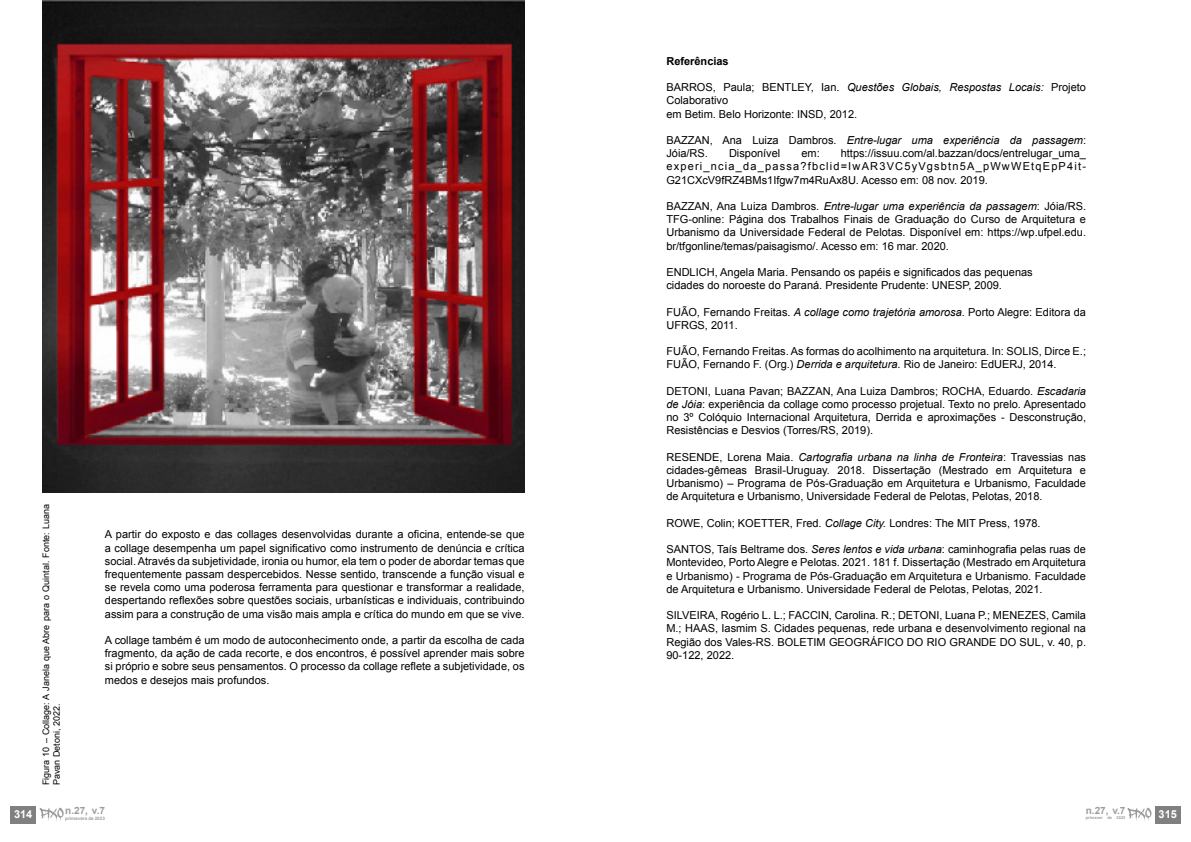
<style>
.page{position:relative;width:1191px;height:842px;background:#fff}
.page>*{position:absolute;margin:0;border:0;box-sizing:border-box;transform-origin:0 0}
.t1{font:11px/13.2px "Arial";color:#000;text-align:justify}
.t2{font:italic 11px/13.2px "Arial";color:#000}
.t3{font:700 11px "Arial";color:#000}
.t4{font:700 11px "Arial";color:#fff}
.t5{font:700 10px "Arial";color:#9d9d9c}
.t6{font:9px/10.8px "Arial";color:#000}
.t7{font:700 4.6px "Arial";color:#9d9d9c}
.t8{font:700 4px "Arial";color:#9d9d9c}
.s1{font-style:italic}
.s2{font-style:normal}
</style>
<div class="page">
<img style="left:43px;top:0;width:481px;height:492px">
<div style="left:11px;top:806px;width:25px;height:17px;background:#808080"></div>
<svg style="left:40px;top:808px;width:24px;height:13px"></svg>
<div style="left:1155px;top:806px;width:25px;height:17px;background:#808080"></div>
<svg style="left:1127px;top:808px;width:24px;height:13px"></svg>
<p class="t6" style="left:41px;top:785px;width:283px;rotate:-90deg">Figura 10 – Collage: A Janela que Abre para o Quintal. Fonte: Luana<br>Pavan Detoni, 2022.</p>
<p class="t1" style="left:105px;top:528px;width:421px">A partir do exposto e das collages desenvolvidas durante a oficina, entende-se que a collage desempenha um papel significativo como instrumento de denúncia e crítica social. Através da subjetividade, ironia ou humor, ela tem o poder de abordar temas que frequentemente passam despercebidos. Nesse sentido, transcende a função visual e se revela como uma poderosa ferramenta para questionar e transformar a realidade, despertando reflexões sobre questões sociais, urbanísticas e individuais, contribuindo assim para a construção de uma visão mais ampla e crítica do mundo em que se vive.</p>
<p class="t1" style="left:105px;top:634px;width:421px">A collage também é um modo de autoconhecimento onde, a partir da escolha de cada fragmento, da ação de cada recorte, e dos encontros, é possível aprender mais sobre si próprio e sobre seus pensamentos. O processo da collage reflete a subjetividade, os medos e desejos mais profundos.</p>
<p class="t4" style="left:14px;top:807px;width:20px">314</p>
<p class="t5" style="left:65px;top:804px;width:41px">n.27, v.7</p>
<p class="t7" style="left:65px;top:815px;width:41px">primavera de 2023</p>
<p class="t3" style="left:666px;top:54px;width:64px">Referências</p>
<p class="t1" style="left:666px;top:81px;width:421px;text-align:left">BARROS, Paula; BENTLEY, Ian. <span class="s1">Questões Globais, Respostas Locais:</span> Projeto<br>Colaborativo<br>em Betim. Belo Horizonte: INSD, 2012.</p>
<p class="t2" style="left:666px;top:134px;width:421px"><span class="s2">BAZZAN, Ana Luiza Dambros.</span> Entre-lugar uma experiência da passagem<span class="s2">:<br>Jóia/RS.</span></p>
<p class="t1" style="left:666px;top:147px;width:421px;text-indent:174px">https://issuu.com/al.bazzan/docs/entrelugar_uma_ experi_ncia_da_passa?fbclid=IwAR3VC5yVgsbtn5A_pWwWEtqEpP4it-G21CXcV9fRZ4BMs1Ifgw7m4RuAx8U. Acesso em: 08 nov. 2019.</p>
<p class="t1" style="left:666px;top:200px;width:421px">BAZZAN, Ana Luiza Dambros. <span class="s1">Entre-lugar uma experiência da passagem</span>: Jóia/RS.<br>TFG-online: Página dos Trabalhos Finais de Graduação do Curso de Arquitetura e Urbanismo da Universidade Federal de Pelotas. Disponível em: https://wp.ufpel.edu. br/tfgonline/temas/paisagismo/. Acesso em: 16 mar. 2020.</p>
<p class="t1" style="left:666px;top:266px;width:368px">ENDLICH, Angela Maria. Pensando os papéis e significados das pequenas cidades do noroeste do Paraná. Presidente Prudente: UNESP, 2009.</p>
<p class="t1" style="left:666px;top:305px;width:421px">FUÃO, Fernando Freitas. <span class="s1">A collage como trajetória amorosa</span>. Porto Alegre: Editora da<br>UFRGS, 2011.</p>
<p class="t1" style="left:666px;top:345px;width:421px">FUÃO, Fernando Freitas. As formas do acolhimento na arquitetura. In: SOLIS, Dirce E.;<br>FUÃO, Fernando F. (Org.) <span class="s1">Derrida e arquitetura</span>. Rio de Janeiro: EdUERJ, 2014.</p>
<p class="t1" style="left:666px;top:384px;width:421px">DETONI, Luana Pavan; BAZZAN, Ana Luiza Dambros; ROCHA, Eduardo. <span class="s1">Escadaria de Jóia</span>: experiência da collage como processo projetual. Texto no prelo. Apresentado no 3º Colóquio Internacional Arquitetura, Derrida e aproximações - Desconstrução, Resistências e Desvios (Torres/RS, 2019).</p>
<p class="t1" style="left:666px;top:450px;width:421px">RESENDE, Lorena Maia. <span class="s1">Cartografia urbana na linha de Fronteira</span>: Travessias nas cidades-gêmeas Brasil-Uruguay. 2018. Dissertação (Mestrado em Arquitetura e Urbanismo) – Programa de Pós-Graduação em Arquitetura e Urbanismo, Faculdade de Arquitetura e Urbanismo, Universidade Federal de Pelotas, Pelotas, 2018.</p>
<p class="t1" style="left:666px;top:516px;width:376px">ROWE, Colin; KOETTER, Fred. <span class="s1">Collage City.</span> Londres: The MIT Press, 1978.</p>
<p class="t1" style="left:666px;top:543px;width:421px">SANTOS, Taís Beltrame dos. <span class="s1">Seres lentos e vida urbana</span>: caminhografia pelas ruas de Montevideo, Porto Alegre e Pelotas. 2021. 181 f. Dissertação (Mestrado em Arquitetura e Urbanismo) - Programa de Pós-Graduação em Arquitetura e Urbanismo. Faculdade de Arquitetura e Urbanismo. Universidade Federal de Pelotas, Pelotas, 2021.</p>
<p class="t1" style="left:666px;top:609px;width:421px">SILVEIRA, Rogério L. L.; FACCIN, Carolina. R.; DETONI, Luana P.; MENEZES, Camila M.; HAAS, Iasmim S. Cidades pequenas, rede urbana e desenvolvimento regional na Região dos Vales-RS. BOLETIM GEOGRÁFICO DO RIO GRANDE DO SUL, v. 40, p.<br>90-122, 2022.</p>
<p class="t1" style="left:729px;top:147px;width:53px">Disponível</p>
<p class="t1" style="left:801px;top:147px;width:20px">em:</p>
<p class="t5" style="left:1085px;top:804px;width:41px">n.27, v.7</p>
<p class="t8" style="left:1085px;top:815px;width:41px">primaver de 2023</p>
<p class="t4" style="left:1158px;top:807px;width:20px">315</p>
</div>
